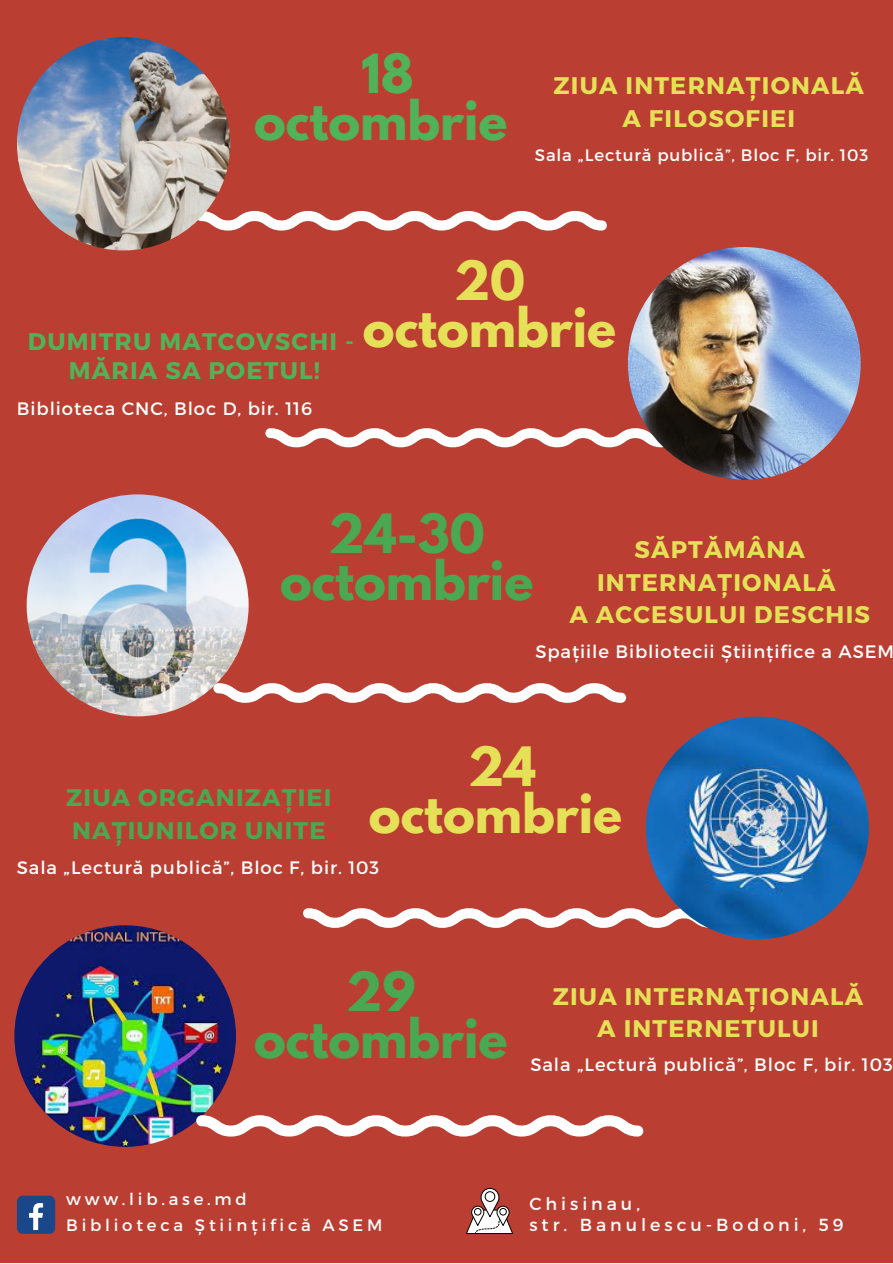
<style>
.page{position:relative;width:893px;height:1264px;background:#fff}
.page>*{position:absolute;margin:0;border:0;box-sizing:border-box;transform-origin:0 0}
.t1{font:700 48px/47.2px "League Spartan";color:#4aa853;text-align:center}
.t2{font:700 48px/47.2px "League Spartan";color:#e6e058;text-align:center}
.t3{font:700 48px/47.2px "League Spartan";color:#51b25a;text-align:center}
.t4{font:700 24px/32.5px "Montserrat";letter-spacing:.05em;color:#e6e058;text-align:center}
.t5{font:700 24px/29.2px "Montserrat";letter-spacing:.05em;color:#51b25a;text-align:center}
.t6{font:700 24px/32.5px "Montserrat";letter-spacing:.05em;color:#4aa853}
.t7{font:18px "Montserrat";letter-spacing:.05em;color:#fff}
.t8{font:17.4px/20.2px "Montserrat";letter-spacing:.23em;color:#fff}
.t9{font:16.5px/25.8px "Montserrat";letter-spacing:.225em;color:#fff}
.t10{font:16.5px "Montserrat";letter-spacing:.05em;color:#fff}
</style>
<div class="page">
<div style="left:0;top:0;width:892px;height:1262px;background:#ba3f32"></div>
<svg style="left:213px;top:683px;width:413px;height:19px"></svg>
<img style="left:27px;top:494px;width:221px;height:222px;border-radius:50%">
<img style="left:14px;top:925px;width:222px;height:221px;border-radius:50%">
<svg style="left:196px;top:1115px;width:447px;height:21px"></svg>
<div style="left:17px;top:1195px;width:38px;height:38px;background:#1a4789;border-radius:6px"></div>
<svg style="left:29px;top:1203px;width:14px;height:26px"></svg>
<svg style="left:265px;top:428px;width:397px;height:19px"></svg>
<svg style="left:196px;top:211px;width:411px;height:19px"></svg>
<img style="left:17px;top:37px;width:213px;height:213px;border-radius:50%">
<svg style="left:303px;top:908px;width:403px;height:19px"></svg>
<img style="left:646px;top:716px;width:222px;height:223px;border-radius:50%">
<svg style="left:466px;top:1187px;width:47px;height:46px"></svg>
<div style="left:499px;top:1208px;width:7px;height:6px;background:#fff;border-radius:50%"></div>
<div style="left:499px;top:1207px;width:8px;height:8px;border:1px solid #040200;border-radius:50%"></div>
<img style="left:627px;top:247px;width:233px;height:233px;border-radius:50%">
<h1 class="t3" style="left:254px;top:56px;width:255px">18 octombrie</h1>
<h2 class="t4" style="left:553px;top:68px;width:312px">ZIUA INTERNAȚIONALĂ<br>A FILOSOFIEI</h2>
<p class="t10" style="left:535px;top:144px;width:335px">Sala „Lectură publică”, Bloc F, bir. 103</p>
<h2 class="t5" style="left:28px;top:325px;width:327px">DUMITRU MATCOVSCHI -<br>MĂRIA SA POETUL!</h2>
<p class="t7" style="left:17px;top:397px;width:297px">Biblioteca CNC, Bloc D, bir. 116</p>
<h1 class="t2" style="left:363px;top:263px;width:255px">20 octombrie</h1>
<h1 class="t1" style="left:280px;top:516px;width:255px">24-30 octombrie</h1>
<h2 class="t4" style="left:569px;top:532px;width:302px">SĂPTĂMÂNA<br>INTERNAȚIONALĂ<br>A ACCESULUI DESCHIS</h2>
<h2 class="t6" style="left:66px;top:780px;width:267px">ZIUA ORGANIZAȚIEI<br>NAȚIUNILOR UNITE</h2>
<p class="t7" style="left:535px;top:639px;width:360px">Spațiile Bibliotecii Științifice a ASEM</p>
<h1 class="t2" style="left:369px;top:748px;width:255px">24 octombrie</h1>
<p class="t7" style="left:17px;top:855px;width:364px">Sala „Lectură publică”, Bloc F, bir. 103</p>
<h1 class="t1" style="left:254px;top:973px;width:255px">29 octombrie</h1>
<h2 class="t4" style="left:552px;top:978px;width:312px">ZIUA INTERNAȚIONALĂ<br>A INTERNETULUI</h2>
<p class="t7" style="left:530px;top:1053px;width:364px">Sala „Lectură publică”, Bloc F, bir. 103</p>
<p class="t9" style="left:66px;top:1185px;width:318px">www.lib.ase.md<br>Biblioteca Științifică ASEM</p>
<p class="t8" style="left:529px;top:1193px;width:315px">Chisinau,<br>str. Banulescu-Bodoni, 59</p>
</div>
